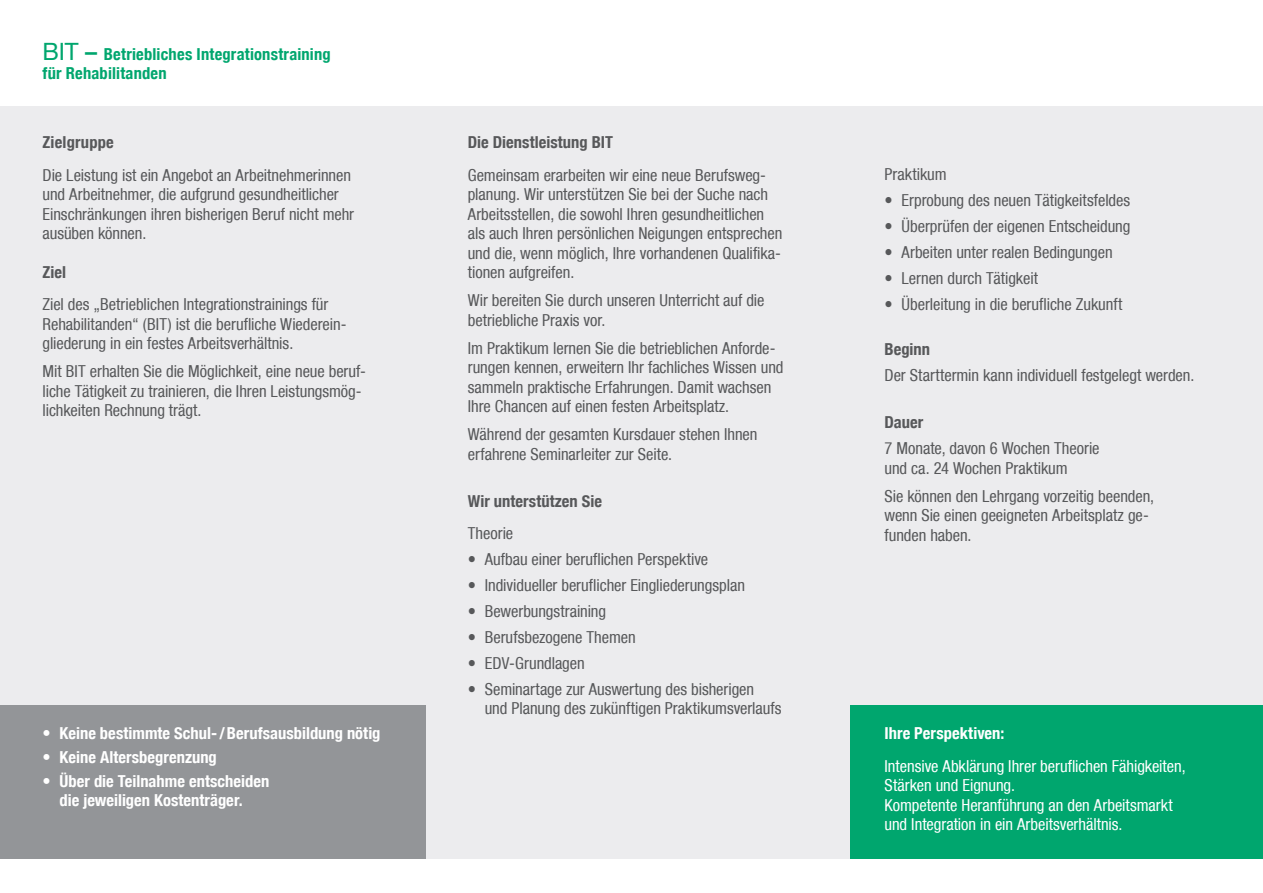
<style>
.page{position:relative;width:1263px;height:893px;background:#fff}
.page>*{position:absolute;margin:0;border:0;box-sizing:border-box;transform-origin:0 0}
.t1{font:condensed 16.5px/19.5px "Bfz";letter-spacing:-.005em;color:#57585a}
.t2{font:condensed 16.5px/19.5px "Bfz";letter-spacing:-.005em;color:#fff}
.t3{font:700 condensed 16.5px/19.5px "Bfz";letter-spacing:.005em;color:#fff;text-align:center}
.t4{font:700 condensed 16.5px "Bfz";letter-spacing:.005em;color:#57585a}
.t5{font:700 condensed 16.5px/19.5px "Bfz";letter-spacing:.015em;color:#00a66e}
.s1{font-family:"Helvetica Neue LT Pro";font-weight:400;font-stretch:normal;font-size:24px}
.s2{font-family:"Helvetica Neue LT Std";font-weight:500;font-stretch:normal;font-size:24px}
</style>
<div class="page">
<div style="left:0;top:106px;width:1263px;height:753px;background:#ececee"></div>
<div style="left:0;top:706px;width:425px;height:153px;background:#939598"></div>
<div style="left:850px;top:706px;width:413px;height:153px;background:#00a66e"></div>
<p class="t5" style="left:43px;top:44px;width:290px"><span class="s1">BIT</span> <span class="s2">–</span> Betriebliches Integrationstraining für Rehabilitanden</p>
<p class="t4" style="left:43px;top:132px;width:73px">Zielgruppe</p>
<p class="t1" style="left:43px;top:165px;width:313px">Die Leistung ist ein Angebot an Arbeitnehmerinnen und Arbeitnehmer, die aufgrund gesundheitlicher Einschränkungen ihren bisherigen Beruf nicht mehr ausüben können.</p>
<p class="t4" style="left:43px;top:262px;width:25px">Ziel</p>
<p class="t1" style="left:43px;top:295px;width:304px">Ziel des „Betrieblichen Integrationstrainings für<br>Rehabilitanden“ (BIT) ist die berufliche Wiederein&shy;gliederung in ein festes Arbeitsverhältnis.</p>
<p class="t1" style="left:43px;top:362px;width:325px">Mit BIT erhalten Sie die Möglichkeit, eine neue beruf&shy;liche Tätigkeit zu trainieren, die Ihren Leistungsmög&shy;lichkeiten Rechnung trägt.</p>
<p class="t3" style="left:43px;top:724px;width:339px">• Keine bestimmte Schul-/Berufsausbildung nötig</p>
<p class="t3" style="left:43px;top:747px;width:176px">• Keine Altersbegrenzung</p>
<p class="t3" style="left:43px;top:771px;width:229px">• Über die Teilnahme entscheiden die jeweiligen Kostenträger.</p>
<p class="t4" style="left:468px;top:132px;width:147px">Die Dienstleistung BIT</p>
<p class="t1" style="left:468px;top:165px;width:316px">Gemeinsam erarbeiten wir eine neue Berufsweg&shy;planung. Wir unterstützen Sie bei der Suche nach Arbeitsstellen, die sowohl Ihren gesundheitlichen als auch Ihren persönlichen Neigungen entsprechen und die, wenn möglich, Ihre vorhandenen Qualifika&shy;tionen aufgreifen.</p>
<p class="t1" style="left:468px;top:290px;width:298px">Wir bereiten Sie durch unseren Unterricht auf die betriebliche Praxis vor.</p>
<p class="t1" style="left:468px;top:338px;width:317px">Im Praktikum lernen Sie die betrieblichen Anforde&shy;rungen kennen, erweitern Ihr fachliches Wissen und sammeln praktische Erfahrungen. Damit wachsen Ihre Chancen auf einen festen Arbeitsplatz.</p>
<p class="t1" style="left:468px;top:424px;width:291px">Während der gesamten Kursdauer stehen Ihnen erfahrene Seminarleiter zur Seite.</p>
<p class="t4" style="left:468px;top:491px;width:136px">Wir unterstützen Sie</p>
<p class="t1" style="left:468px;top:524px;width:47px">Theorie</p>
<p class="t1" style="left:468px;top:550px;width:242px">• Aufbau einer beruflichen Perspektive</p>
<p class="t1" style="left:468px;top:575px;width:279px">• Individueller beruflicher Eingliederungsplan</p>
<p class="t1" style="left:468px;top:601px;width:140px">• Bewerbungstraining</p>
<p class="t1" style="left:468px;top:627px;width:169px">• Berufsbezogene Themen</p>
<p class="t1" style="left:468px;top:653px;width:118px">• EDV-Grundlagen</p>
<p class="t1" style="left:485px;top:679px;width:298px;text-indent:-17px">• Seminartage zur Auswertung des bisherigen<br>und Planung des zukünftigen Praktikumsverlaufs</p>
<p class="t1" style="left:884px;top:164px;width:64px">Praktikum</p>
<p class="t1" style="left:884px;top:190px;width:247px">• Erprobung des neuen Tätigkeitsfeldes</p>
<p class="t1" style="left:884px;top:216px;width:247px">• Überprüfen der eigenen Entscheidung</p>
<p class="t1" style="left:884px;top:242px;width:230px">• Arbeiten unter realen Bedingungen</p>
<p class="t1" style="left:884px;top:268px;width:155px">• Lernen durch Tätigkeit</p>
<p class="t1" style="left:884px;top:294px;width:239px">• Überleitung in die berufliche Zukunft</p>
<p class="t4" style="left:884px;top:339px;width:47px">Beginn</p>
<p class="t1" style="left:884px;top:365px;width:311px">Der Starttermin kann individuell festgelegt werden.</p>
<p class="t4" style="left:884px;top:412px;width:40px">Dauer</p>
<p class="t1" style="left:884px;top:438px;width:217px">7 Monate, davon 6 Wochen Theorie und ca. 24 Wochen Praktikum</p>
<p class="t1" style="left:884px;top:486px;width:271px">Sie können den Lehrgang vorzeitig beenden, wenn Sie einen geeigneten Arbeitsplatz ge&shy;funden haben.</p>
<p class="t3" style="left:884px;top:724px;width:121px">Ihre Perspektiven:</p>
<p class="t2" style="left:884px;top:756px;width:303px">Intensive Abklärung Ihrer beruflichen Fähigkeiten, Stärken und Eignung.<br>Kompetente Heranführung an den Arbeitsmarkt und Integration in ein Arbeitsverhältnis.</p>
</div>
